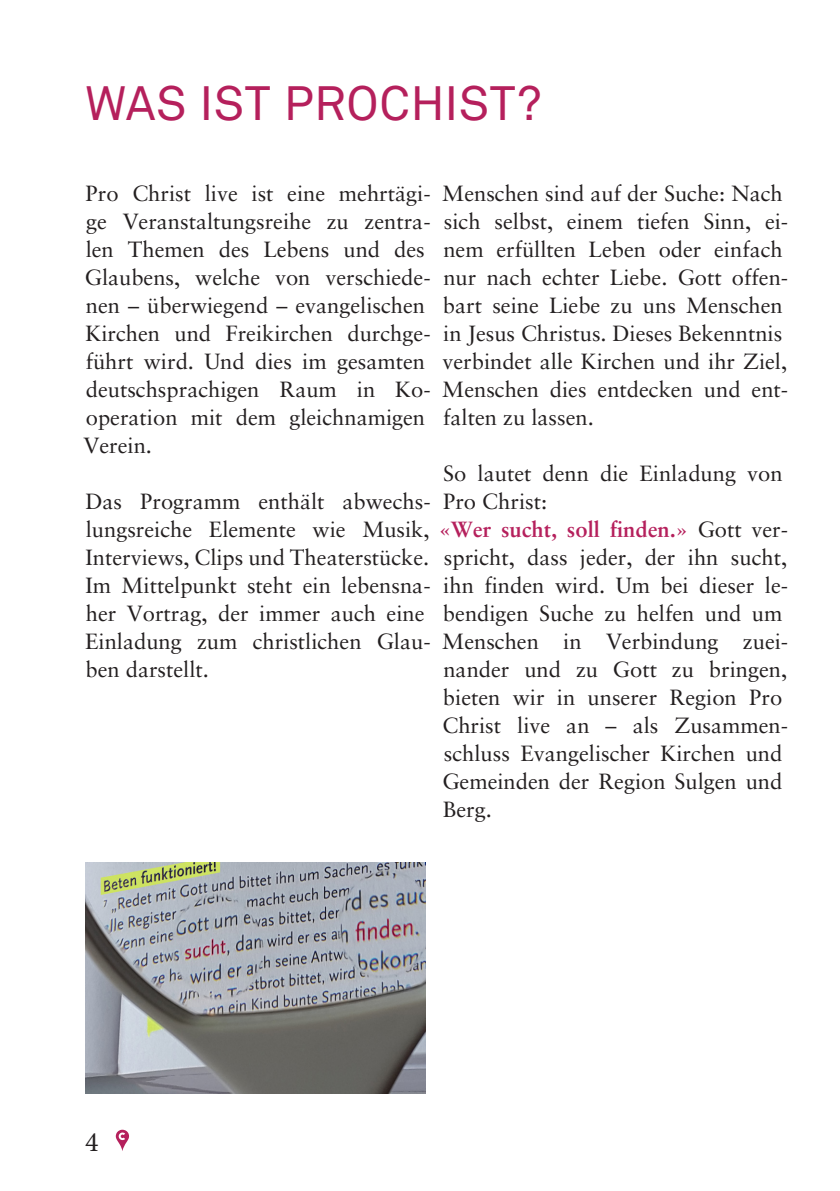
<style>
.page{position:relative;width:840px;height:1191px;background:#fff}
.page>*{position:absolute;margin:0;border:0;box-sizing:border-box;transform-origin:0 0}
.Headline_1{font:48px "Akkurat";letter-spacing:.005em;color:#b5205c}
.t1{font:28px "Minion Pro";color:#231f20}
.t2{font:22px/28px "Sabon";color:#231f20}
.s1{font-weight:700;color:#b5205c}
</style>
<div class="page">
<svg style="left:116px;top:1129px;width:13px;height:22px"></svg>
<img style="left:85px;top:863px;width:340px;height:230px">
<p class="Headline_1" style="left:85px;top:75px;width:457px">WAS IST PROCHIST?</p>
<p class="t2" style="left:83px;top:179px;width:348px">Pro Christ live ist eine mehrtägi&shy;ge Veranstaltungsreihe zu zentra&shy;len Themen des Lebens und des<br>Glaubens, welche von verschiede&shy;nen – überwiegend – evangelischen<br>Kirchen und Freikirchen durchge&shy;führt wird. Und dies im gesamten deutschsprachigen Raum in Ko&shy;operation mit dem gleichnamigen<br>Verein.</p>
<p class="t2" style="left:85px;top:487px;width:704px">Das Programm enthält abwechs-<br>lungsreiche Elemente wie Musik, <span class="s1">«Wer sucht, soll finden.»</span> Gott ver-Interviews, Clips und Theaterstücke.<br>Im Mittelpunkt steht ein lebensna-<br>her Vortrag, der immer auch eine<br>Einladung zum christlichen Glau-<br>ben darstellt.</p>
<p class="t2" style="left:442px;top:179px;width:347px">Menschen sind auf der Suche: Nach sich selbst, einem tiefen Sinn, ei&shy;nem erfüllten Leben oder einfach nur nach echter Liebe. Gott offen&shy;bart seine Liebe zu uns Menschen in Jesus Christus. Dieses Bekenntnis verbindet alle Kirchen und ihr Ziel,<br>Menschen dies entdecken und ent&shy;falten zu lassen.</p>
<p class="t2" style="left:443px;top:459px;width:341px">So lautet denn die Einladung von<br>Pro Christ:</p>
<p class="t2" style="left:442px;top:543px;width:347px">spricht, dass jeder, der ihn sucht, ihn finden wird. Um bei dieser le&shy;bendigen Suche zu helfen und um<br>Menschen in Verbindung zuei&shy;nander und zu Gott zu bringen, bieten wir in unserer Region Pro<br>Christ live an – als Zusammen&shy;schluss Evangelischer Kirchen und<br>Gemeinden der Region Sulgen und<br>Berg.</p>
<p class="t1" style="left:85px;top:1123px;width:15px">4</p>
</div>
